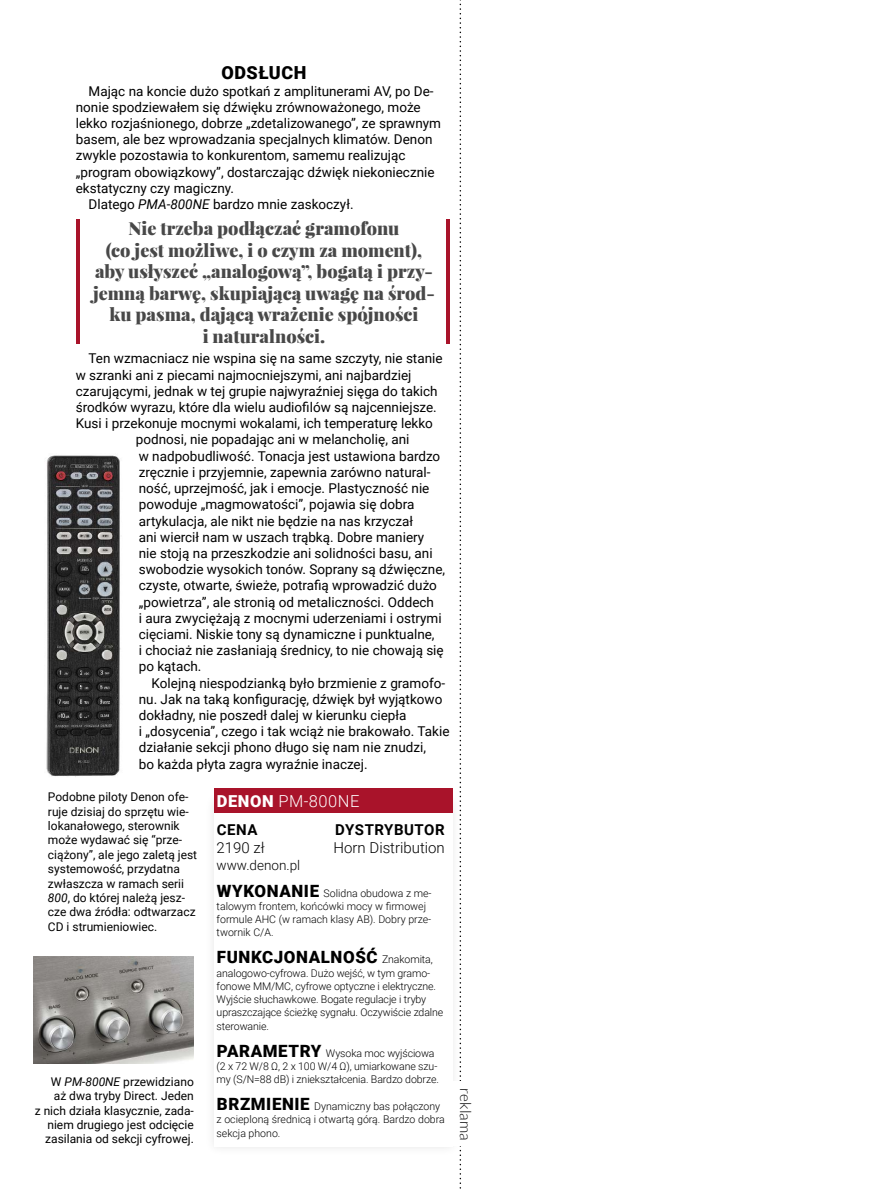
<style>
.page{position:relative;width:893px;height:1191px;background:#fff}
.page>*{position:absolute;margin:0;border:0;box-sizing:border-box;transform-origin:0 0}
.t1{font:900 18px/21.6px "Playfair Display";color:#484848;text-align:center}
.t2{font:900 18px "Roboto";letter-spacing:.025em;color:#000}
.t3{font:900 16.95px "Roboto";letter-spacing:.035em;color:#000}
.t4{font:300 16.5px "Roboto";letter-spacing:.035em;color:#fff}
.t5{font:300 15.3px "Lato";color:#000}
.t6{font:300 15px "Roboto";color:#000}
.t7{font:700 15px "Roboto";letter-spacing:.035em;color:#000}
.t8{font:13.5px "Roboto";color:#000}
.t9{font:300 13.5px "Roboto";color:#000}
.t10{font:12px/14.4px "Roboto";color:#000}
.t11{font:300 10.65px/13.2px "Roboto";letter-spacing:-.01em;color:#000}
.s1{font-style:italic}
.s2{font-weight:900}
.s3{font-weight:900;font-size:16.95px}
.s4{font-weight:300;font-size:10.65px}
</style>
<div class="page">
<div style="left:204px;top:791px;width:258px;height:365px;background:#fbfbfb"></div>
<div style="left:214px;top:801px;width:238px;height:345px;background:#fff"></div>
<div style="left:214px;top:788px;width:238px;height:25px;background:#a9132a"></div>
<hr style="left:76px;top:219px;width:4px;height:124px;background:#a9132a">
<hr style="left:446px;top:219px;width:4px;height:124px;background:#a9132a">
<img style="left:33px;top:956px;width:161px;height:107px">
<svg style="left:460px;top:0;width:1px;height:1189px"></svg>
<div style="left:449px;top:1081px;width:25px;height:65px;background:#fff"></div>
<img style="left:46px;top:455px;width:75px;height:322px">
<h1 class="t2" style="left:222px;top:60px;width:86px">ODSŁUCH</h1>
<p class="t8" style="left:89px;top:81px;width:346px">Mając na koncie dużo spotkań z amplitunerami AV, po De-</p>
<p class="t8" style="left:76px;top:98px;width:346px">nonie spodziewałem się dźwięku zrównoważonego, może</p>
<p class="t8" style="left:76px;top:114px;width:367px">lekko rozjaśnionego, dobrze „zdetalizowanego”, ze sprawnym</p>
<p class="t8" style="left:76px;top:130px;width:358px">basem, ale bez wprowadzania specjalnych klimatów. Denon</p>
<p class="t8" style="left:76px;top:146px;width:331px">zwykle pozostawia to konkurentom, samemu realizując</p>
<p class="t8" style="left:76px;top:162px;width:360px">„program obowiązkowy”, dostarczając dźwięk niekoniecznie</p>
<p class="t8" style="left:76px;top:179px;width:160px">ekstatyczny czy magiczny.</p>
<p class="t8" style="left:89px;top:195px;width:266px">Dlatego <span class="s1">PMA-800NE</span> bardzo mnie zaskoczył.</p>
<h1 class="t1" style="left:93px;top:217px;width:343px">Nie trzeba podłączać gramofonu<br>(co jest możliwe, i o czym za moment), aby usłyszeć „analogową”, bogatą i przy&shy;jemną barwę, skupiającą uwagę na środ&shy;ku pasma, dającą wrażenie spójności<br>i naturalności.</h1>
<p class="t8" style="left:89px;top:349px;width:356px">Ten wzmacniacz nie wspina się na same szczyty, nie stanie</p>
<p class="t8" style="left:76px;top:365px;width:337px">w szranki ani z piecami najmocniejszymi, ani najbardziej</p>
<p class="t8" style="left:76px;top:381px;width:363px">czarującymi, jednak w tej grupie najwyraźniej sięga do takich</p>
<p class="t8" style="left:76px;top:398px;width:363px">środków wyrazu, które dla wielu audiofilów są najcenniejsze.</p>
<p class="t8" style="left:76px;top:414px;width:359px">Kusi i przekonuje mocnymi wokalami, ich temperaturę lekko</p>
<p class="t8" style="left:136px;top:430px;width:275px">podnosi, nie popadając ani w melancholię, ani</p>
<p class="t8" style="left:139px;top:446px;width:303px">w nadpobudliwość. Tonacja jest ustawiona bardzo</p>
<p class="t8" style="left:139px;top:462px;width:293px">zręcznie i przyjemnie, zapewnia zarówno natural-</p>
<p class="t8" style="left:139px;top:479px;width:292px">ność, uprzejmość, jak i emocje. Plastyczność nie</p>
<p class="t8" style="left:139px;top:495px;width:277px">powoduje „magmowatości”, pojawia się dobra</p>
<p class="t8" style="left:139px;top:511px;width:276px">artykulacja, ale nikt nie będzie na nas krzyczał</p>
<p class="t8" style="left:139px;top:527px;width:287px">ani wiercił nam w uszach trąbką. Dobre maniery</p>
<p class="t8" style="left:139px;top:543px;width:295px">nie stoją na przeszkodzie ani solidności basu, ani</p>
<p class="t8" style="left:139px;top:560px;width:308px">swobodzie wysokich tonów. Soprany są dźwięczne,</p>
<p class="t8" style="left:139px;top:576px;width:300px">czyste, otwarte, świeże, potrafią wprowadzić dużo</p>
<p class="t8" style="left:139px;top:592px;width:297px">„powietrza”, ale stronią od metaliczności. Oddech</p>
<p class="t8" style="left:139px;top:608px;width:304px">i aura zwyciężają z mocnymi uderzeniami i ostrymi</p>
<p class="t8" style="left:139px;top:624px;width:297px">cięciami. Niskie tony są dynamiczne i punktualne,</p>
<p class="t8" style="left:139px;top:641px;width:306px">i chociaż nie zasłaniają średnicy, to nie chowają się</p>
<p class="t8" style="left:139px;top:657px;width:64px">po kątach.</p>
<p class="t8" style="left:152px;top:673px;width:295px">Kolejną niespodzianką było brzmienie z gramofo-</p>
<p class="t8" style="left:139px;top:689px;width:305px">nu. Jak na taką konfigurację, dźwięk był wyjątkowo</p>
<p class="t8" style="left:139px;top:705px;width:269px">dokładny, nie poszedł dalej w kierunku ciepła</p>
<p class="t8" style="left:139px;top:722px;width:312px">i „dosycenia”, czego i tak wciąż nie brakowało. Takie</p>
<p class="t8" style="left:139px;top:738px;width:289px">działanie sekcji phono długo się nam nie znudzi,</p>
<p class="t8" style="left:139px;top:754px;width:230px">bo każda płyta zagra wyraźnie inaczej.</p>
<p class="t4" style="left:217px;top:789px;width:144px"><span class="s2">DENON</span> PM-800NE</p>
<p class="t7" style="left:217px;top:819px;width:42px">CENA</p>
<p class="t7" style="left:335px;top:819px;width:111px">DYSTRYBUTOR</p>
<p class="t6" style="left:217px;top:837px;width:50px">2190 zł</p>
<p class="t6" style="left:334px;top:837px;width:113px">Horn Distribution</p>
<p class="t9" style="left:217px;top:855px;width:85px">www.denon.pl</p>
<p class="t11" style="left:217px;top:886px;width:216px"><span class="s3">WYKONANIE</span> Solidna obudowa z me&shy;talowym frontem, końcówki mocy w firmowej formule AHC (w ramach klasy AB). Dobry prze&shy;twornik C/A.</p>
<p class="t3" style="left:217px;top:945px;width:217px">FUNKCJONALNOŚĆ <span class="s4">Znakomita,</span></p>
<p class="t11" style="left:217px;top:966px;width:228px">analogowo-cyfrowa. Dużo wejść, w tym gramo&shy;fonowe MM/MC, cyfrowe optyczne i elektryczne.<br>Wyjście słuchawkowe. Bogate regulacje i tryby upraszczające ścieżkę sygnału. Oczywiście zdalne sterowanie.</p>
<p class="t11" style="left:217px;top:1046px;width:224px"><span class="s3">PARAMETRY</span> Wysoka moc wyjściowa (2 x 72 W/8 Ω, 2 x 100 W/4 Ω), umiarkowane szu&shy;my (S/N=88 dB) i zniekształcenia. Bardzo dobrze.</p>
<p class="t11" style="left:217px;top:1099px;width:230px"><span class="s3">BRZMIENIE</span> Dynamiczny bas połączony z ocieploną średnicą i otwartą górą. Bardzo dobra sekcja phono.</p>
<p class="t10" style="left:48px;top:789px;width:151px">Podobne piloty Denon ofe&shy;ruje dzisiaj do sprzętu wie&shy;lokanałowego, sterownik może wydawać się “prze&shy;ciążony”, ale jego zaletą jest systemowość, przydatna zwłaszcza w ramach serii<br><span class="s1">800</span>, do której należą jesz&shy;cze dwa źródła: odtwarzacz<br>CD i strumieniowiec.</p>
<p class="t10" style="left:35px;top:1073px;width:161px;text-align:right">W <span class="s1">PM-800NE</span> przewidziano<br>aż dwa tryby Direct. Jeden<br>z nich działa klasycznie, zada&shy;niem drugiego jest odcięcie zasilania od sekcji cyfrowej.</p>
<p class="t5" style="left:474px;top:1088px;width:54px;rotate:90deg">reklama</p>
</div>
